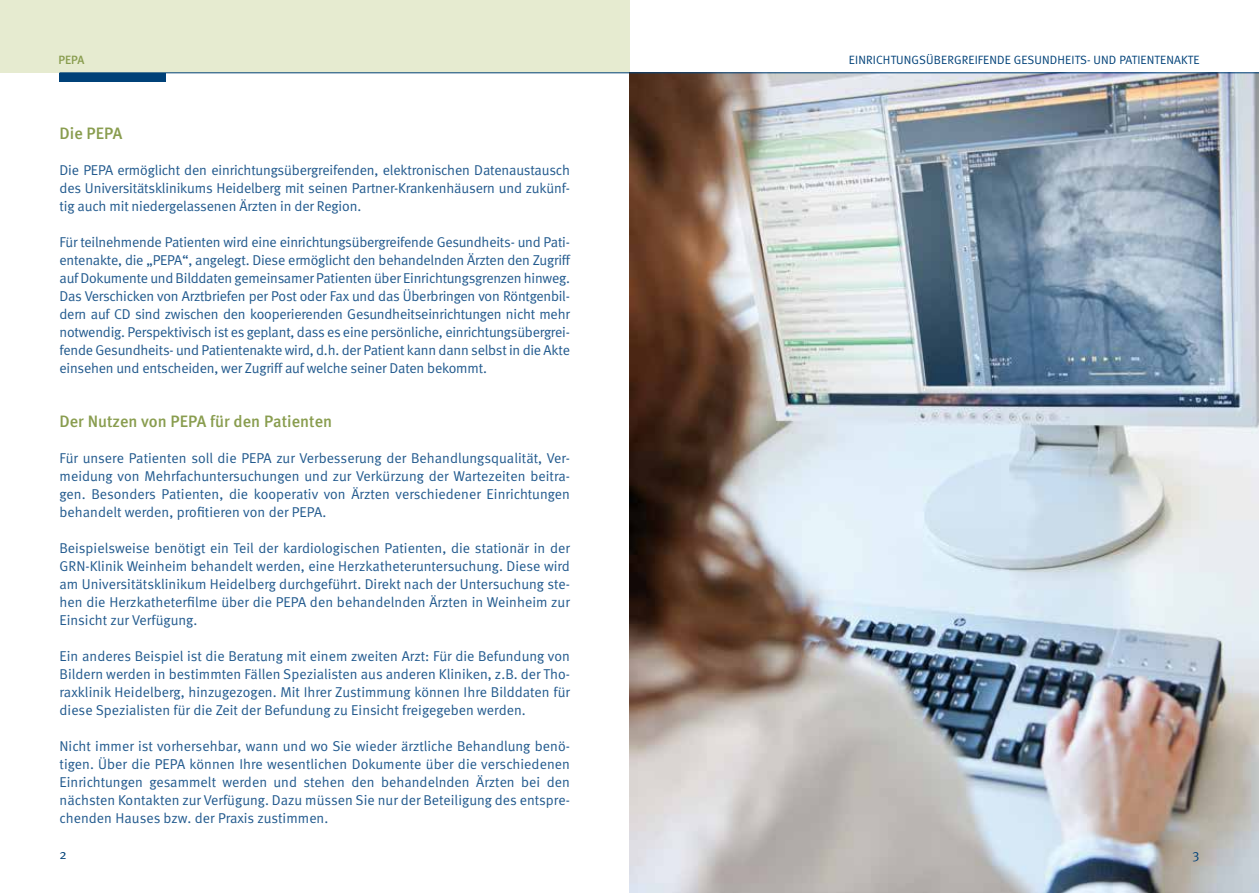
<style>
.page{position:relative;width:1259px;height:893px;background:#fff}
.page>*{position:absolute;margin:0;border:0;box-sizing:border-box;transform-origin:0 0}
.t1{font:500 16.5px "Meta";letter-spacing:.005em;color:#899d4f}
.t2{font:14.25px/18px "Meta Normal";color:#225a8e;text-align:justify}
.t3{font:13.5px "Meta Normal";color:#004178}
.t4{font:12px "Meta Normal";letter-spacing:.01em;color:#004178}
.t5{font:500 12px "Meta";color:#899d4f}
</style>
<div class="page">
<div style="left:0;top:0;width:629px;height:72px;background:#e6ebd0"></div>
<img style="left:629px;top:73px;width:630px;height:820px">
<div style="left:60px;top:73px;width:106px;height:8px;background:#004178"></div>
<hr style="left:60px;top:72px;width:1199px;height:1px;background:#004178">
<p class="t5" style="left:59px;top:53px;width:27px">PEPA</p>
<p class="t1" style="left:60px;top:124px;width:64px">Die PEPA</p>
<p class="t2" style="left:60px;top:161px;width:512px">Die PEPA ermöglicht den einrichtungsübergreifenden, elektronischen Datenaustausch des Universitätsklinikums Heidelberg mit seinen Partner-Krankenhäusern und zukünf&shy;tig auch mit niedergelassenen Ärzten in der Region.</p>
<p class="t2" style="left:60px;top:233px;width:512px">Für teilnehmende Patienten wird eine einrichtungsübergreifende Gesundheits- und Pati&shy;entenakte, die „PEPA“, angelegt. Diese ermöglicht den behandelnden Ärzten den Zugriff auf Dokumente und Bilddaten gemeinsamer Patienten über Einrichtungsgrenzen hinweg.<br>Das Verschicken von Arztbriefen per Post oder Fax und das Überbringen von Röntgenbil&shy;dern auf CD sind zwischen den kooperierenden Gesundheitseinrichtungen nicht mehr notwendig. Perspektivisch ist es geplant, dass es eine persönliche, einrichtungsübergrei&shy;fende Gesundheits- und Patientenakte wird, d.h. der Patient kann dann selbst in die Akte einsehen und entscheiden, wer Zugriff auf welche seiner Daten bekommt.</p>
<p class="t1" style="left:60px;top:412px;width:274px">Der Nutzen von PEPA für den Patienten</p>
<p class="t2" style="left:60px;top:449px;width:512px">Für unsere Patienten soll die PEPA zur Verbesserung der Behandlungsqualität, Ver&shy;meidung von Mehrfachuntersuchungen und zur Verkürzung der Wartezeiten beitra&shy;gen. Besonders Patienten, die kooperativ von Ärzten verschiedener Einrichtungen behandelt werden, profitieren von der PEPA.</p>
<p class="t2" style="left:60px;top:539px;width:512px">Beispielsweise benötigt ein Teil der kardiologischen Patienten, die stationär in der GRN-Klinik Weinheim behandelt werden, eine Herzkatheteruntersuchung. Diese wird am Universitätsklinikum Heidelberg durchgeführt. Direkt nach der Untersuchung ste&shy;hen die Herzkatheterfilme über die PEPA den behandelnden Ärzten in Weinheim zur Einsicht zur Verfügung.</p>
<p class="t2" style="left:60px;top:647px;width:512px">Ein anderes Beispiel ist die Beratung mit einem zweiten Arzt: Für die Befundung von Bildern werden in bestimmten Fällen Spezialisten aus anderen Kliniken, z.B. der Tho&shy;raxklinik Heidelberg, hinzugezogen. Mit Ihrer Zustimmung können Ihre Bilddaten für diese Spezialisten für die Zeit der Befundung zu Einsicht freigegeben werden.</p>
<p class="t2" style="left:60px;top:737px;width:512px">Nicht immer ist vorhersehbar, wann und wo Sie wieder ärztliche Behandlung benö&shy;tigen. Über die PEPA können Ihre wesentlichen Dokumente über die verschiedenen Einrichtungen gesammelt werden und stehen den behandelnden Ärzten bei den nächsten Kontakten zur Verfügung. Dazu müssen Sie nur der Beteiligung des entspre&shy;chenden Hauses bzw. der Praxis zustimmen.</p>
<p class="t3" style="left:60px;top:846px;width:9px">2</p>
<p class="t4" style="left:849px;top:53px;width:352px">EINRICHTUNGSÜBERGREIFENDE GESUNDHEITS- UND PATIENTENAKTE</p>
<p class="t3" style="left:1192px;top:846px;width:8px">3</p>
</div>
